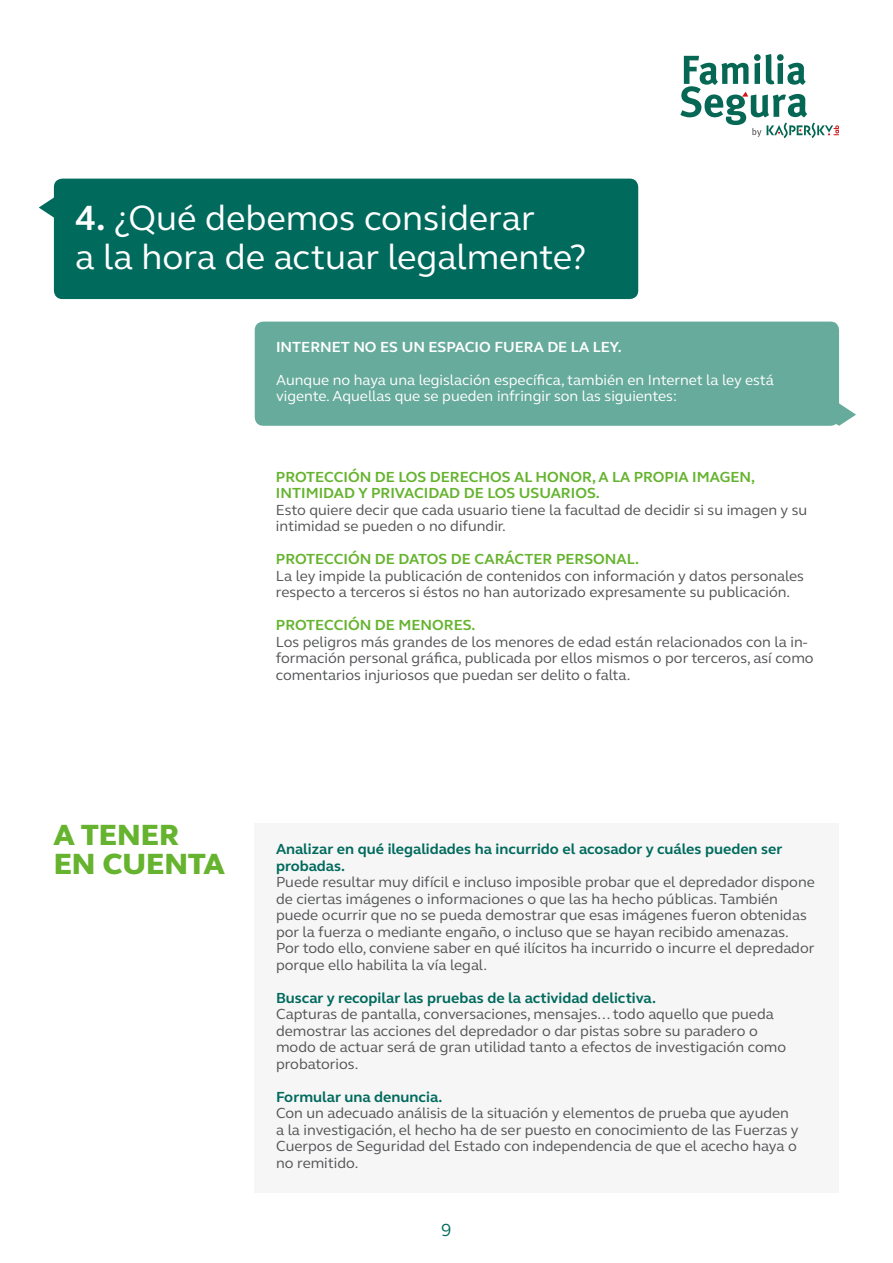
<style>
.page{position:relative;width:893px;height:1263px;background:#fff}
.page>*{position:absolute;margin:0;border:0;box-sizing:border-box;transform-origin:0 0}
.t1{font:36px/39px "FS Elliot Pro";color:#fff}
.t2{font:800 30px/28.5px "FS Elliot Pro";color:#65b32e}
.t3{font:18px "FS Elliot Pro";color:#006a5d}
.t4{font:15px/16.5px "FS Elliot Pro";color:#525355}
.t5{font:700 15px/16.5px "FS Elliot Pro";color:#006a5d}
.t6{font:700 15px/16.5px "FS Elliot Pro";color:#65b32e}
.t7{font:15px/16.5px "FS Elliot Pro";color:#fff}
.t8{font:700 15px "FS Elliot Pro";color:#fff}
.s1{font-weight:700}
</style>
<div class="page">
<svg style="left:680px;top:54px;width:159px;height:84px"></svg>
<div style="left:255px;top:322px;width:584px;height:104px;background:#66ab9c;border-radius:9px"></div>
<svg style="left:822px;top:403px;width:34px;height:23px"></svg>
<div style="left:255px;top:823px;width:584px;height:370px;background:#f6f6f6"></div>
<div style="left:54px;top:179px;width:584px;height:120px;background:#006a5d;border-radius:9px"></div>
<svg style="left:39px;top:196px;width:15px;height:23px"></svg>
<h1 class="t1" style="left:75px;top:198px;width:513px"><span class="s1">4.</span> ¿Qué debemos considerar<br>a la hora de actuar legalmente?</h1>
<p class="t8" style="left:276px;top:337px;width:347px">INTERNET NO ES UN ESPACIO FUERA DE LA LEY.</p>
<p class="t7" style="left:276px;top:371px;width:499px">Aunque no haya una legislación específica, también en Internet la ley está vigente. Aquellas que se pueden infringir son las siguientes:</p>
<p class="t6" style="left:276px;top:468px;width:481px">PROTECCIÓN DE LOS DERECHOS AL HONOR, A LA PROPIA IMAGEN,<br>I NTIMI DAD Y PRIVACI DAD DE LOS USUARIOS.</p>
<p class="t4" style="left:276px;top:501px;width:533px">Esto quiere decir que cada usuario tiene la facultad de decidir si su imagen y su intimidad se pueden o no difundir.</p>
<p class="t6" style="left:276px;top:551px;width:365px">PROTECCI ÓN DE DATOS DE CARÁCTER PERSONAL.</p>
<p class="t4" style="left:276px;top:567px;width:530px">La ley impide la publicación de contenidos con información y datos personales respecto a terceros si éstos no han autorizado expresamente su publicación.</p>
<p class="t6" style="left:276px;top:617px;width:201px">PROTECCIÓN DE MENORES.</p>
<p class="t4" style="left:276px;top:633px;width:539px">Los peligros más grandes de los menores de edad están relacionados con la in&shy;formación personal gráfica, publicada por ellos mismos o por terceros, así como comentarios injuriosos que puedan ser delito o falta.</p>
<h2 class="t2" style="left:54px;top:821px;width:172px">A TENER<br>EN CUENTA</h2>
<p class="t5" style="left:276px;top:841px;width:508px">ANALIZAR EN QUÉ ILEGALIDADES HA INCURRIDO EL ACOSADOR Y CUÁLES PUEDEN SER<br>PROBADAS.</p>
<p class="t4" style="left:276px;top:874px;width:540px">Puede resultar muy difícil e incluso imposible probar que el depredador dispone de ciertas imágenes o informaciones o que las ha hecho públicas. También puede ocurrir que no se pueda demostrar que esas imágenes fueron obtenidas por la fuerza o mediante engaño, o incluso que se hayan recibido amenazas.<br>Por todo ello, conviene saber en qué ilícitos ha incurrido o incurre el depredador porque ello habilita la vía legal.</p>
<p class="t5" style="left:276px;top:989px;width:382px">BUSCAR Y RECOPILAR LAS PRUEBAS DE LA ACTIVIDAD DELICTIVA.</p>
<p class="t4" style="left:276px;top:1006px;width:512px">Capturas de pantalla, conversaciones, mensajes... todo aquello que pueda demostrar las acciones del depredador o dar pistas sobre su paradero o modo de actuar será de gran utilidad tanto a efectos de investigación como probatorios.</p>
<p class="t5" style="left:276px;top:1088px;width:168px">FORMULAR UNA DENUNCIA.</p>
<p class="t4" style="left:276px;top:1105px;width:524px">Con un adecuado análisis de la situación y elementos de prueba que ayuden a la investigación, el hecho ha de ser puesto en conocimiento de las Fuerzas y Cuerpos de Seguridad del Estado con independencia de que el acecho haya o no remitido.</p>
<p class="t3" style="left:441px;top:1218px;width:12px">9</p>
</div>
